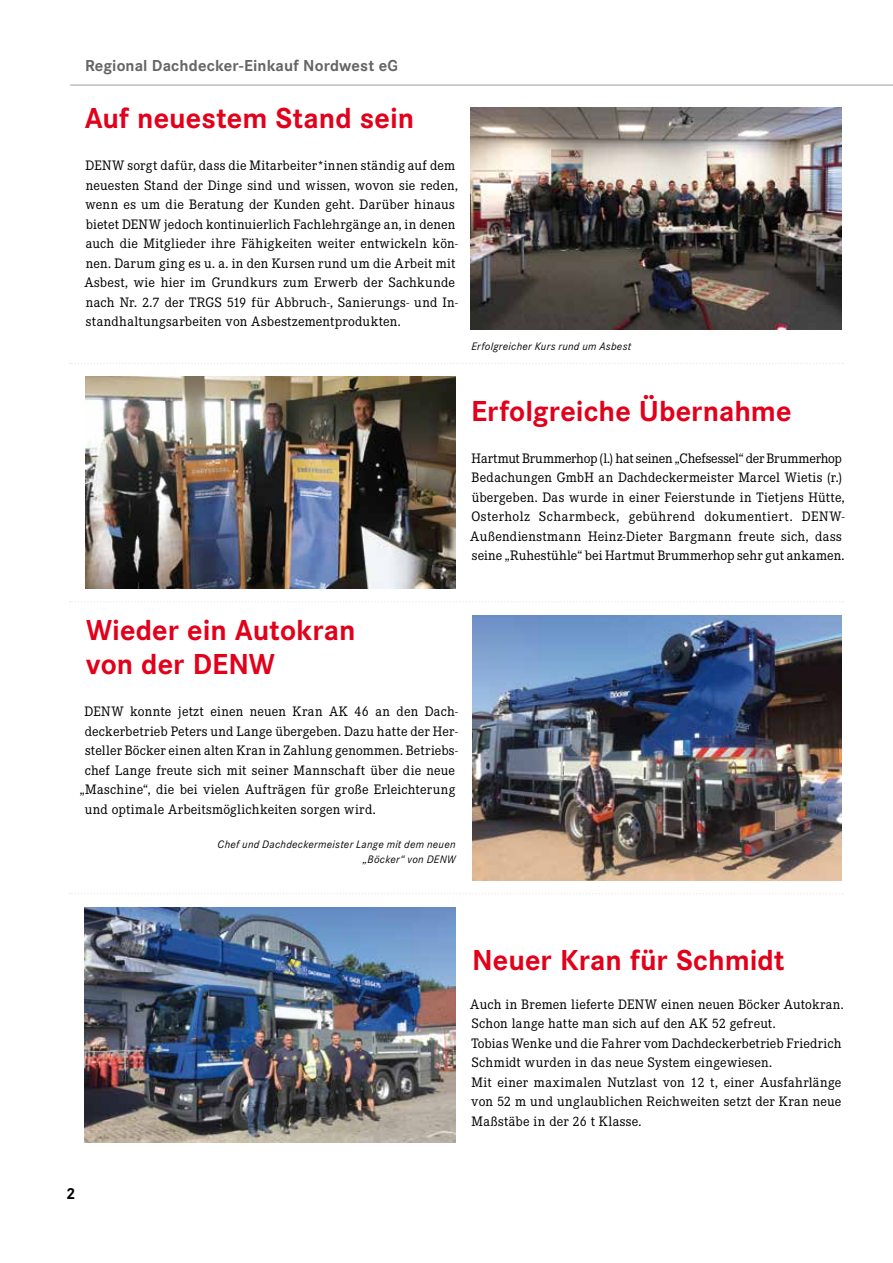
<style>
.page{position:relative;width:893px;height:1263px;background:#fff}
.page>*{position:absolute;margin:0;border:0;box-sizing:border-box;transform-origin:0 0}
.t1{font:700 30px/34.5px "Corporate S Pro";color:#e2001a}
.t2{font:700 16.5px "Corporate S Pro";letter-spacing:.005em;color:#646567}
.t3{font:700 16.5px "Corporate S Pro";color:#000}
.t4{font:14.25px/19.5px "Corporate E Pro";letter-spacing:.01em;color:#000}
.t5{font:italic 11.25px/15px "Corporate S Pro";letter-spacing:.025em;color:#000;text-align:right}
</style>
<div class="page">
<img style="left:84px;top:907px;width:372px;height:236px">
<img style="left:471px;top:108px;width:371px;height:222px">
<img style="left:85px;top:377px;width:371px;height:211px">
<img style="left:473px;top:615px;width:369px;height:265px">
<hr style="left:70px;top:85px;width:823px;height:1px;background:#9c9e9f">
<svg style="left:70px;top:363px;width:773px;height:1px"></svg>
<svg style="left:70px;top:601px;width:773px;height:1px"></svg>
<svg style="left:70px;top:893px;width:773px;height:1px"></svg>
<p class="t2" style="left:85px;top:52px;width:315px">Regional Dachdecker-Einkauf Nordwest eG</p>
<h1 class="t1" style="left:85px;top:98px;width:331px">Auf neuestem Stand sein</h1>
<p class="t4" style="left:84px;top:155px;width:375px">DENW sorgt dafür, dass die Mitarbeiter*innen ständig auf dem neuesten Stand der Dinge sind und wissen, wovon sie reden, wenn es um die Beratung der Kunden geht. Darüber hinaus bietet DENW jedoch kontinuierlich Fachlehrgänge an, in denen auch die Mitglieder ihre Fähigkeiten weiter entwickeln kön&shy;nen. Darum ging es u. a. in den Kursen rund um die Arbeit mit Asbest, wie hier im Grundkurs zum Erwerb der Sachkunde nach Nr. 2.7 der TRGS 519 für Abbruch-, Sanierungs- und In&shy;standhaltungsarbeiten von Asbestzementprodukten.</p>
<p class="t5" style="left:471px;top:338px;width:161px">Erfolgreicher Kurs rund um Asbest</p>
<h1 class="t1" style="left:471px;top:392px;width:322px">Erfolgreiche Übernahme</h1>
<p class="t4" style="left:470px;top:447px;width:376px">Hartmut Brummerhop (l.) hat seinen „Chefsessel“ der Brummerhop Bedachungen GmbH an Dachdeckermeister Marcel Wietis (r.) übergeben. Das wurde in einer Feierstunde in Tietjens Hütte, Osterholz Scharmbeck, gebührend dokumentiert. DENW-Außendienstmann Heinz-Dieter Bargmann freute sich, dass seine „Ruhestühle“ bei Hartmut Brummerhop sehr gut ankamen.</p>
<h1 class="t1" style="left:86px;top:610px;width:271px">Wieder ein Autokran von der DENW</h1>
<p class="t4" style="left:85px;top:701px;width:375px">DENW konnte jetzt einen neuen Kran AK 46 an den Dach-</p>
<p class="t4" style="left:85px;top:720px;width:375px">deckerbetrieb Peters und Lange übergeben. Dazu hatte der Her-</p>
<p class="t4" style="left:85px;top:740px;width:374px">steller Böcker einen alten Kran in Zahlung genommen. Betriebs-</p>
<p class="t4" style="left:85px;top:759px;width:372px">chef Lange freute sich mit seiner Mannschaft über die neue</p>
<p class="t4" style="left:80px;top:779px;width:377px">„Maschine“, die bei vielen Aufträgen für große Erleichterung</p>
<p class="t4" style="left:85px;top:798px;width:292px">und optimale Arbeitsmöglichkeiten sorgen wird.</p>
<p class="t5" style="left:218px;top:836px;width:240px">Chef und Dachdeckermeister Lange mit dem neuen „Böcker“ von DENW</p>
<p class="t3" style="left:66px;top:1181px;width:11px">2</p>
<h1 class="t1" style="left:472px;top:940px;width:314px">Neuer Kran für Schmidt</h1>
<p class="t4" style="left:470px;top:993px;width:375px">Auch in Bremen lieferte DENW einen neuen Böcker Autokran.<br>Schon lange hatte man sich auf den AK 52 gefreut.<br>Tobias Wenke und die Fahrer vom Dachdeckerbetrieb Friedrich Schmidt wurden in das neue System eingewiesen.<br>Mit einer maximalen Nutzlast von 12 t, einer Ausfahrlänge von 52 m und unglaublichen Reichweiten setzt der Kran neue Maßstäbe in der 26 t Klasse.</p>
</div>
